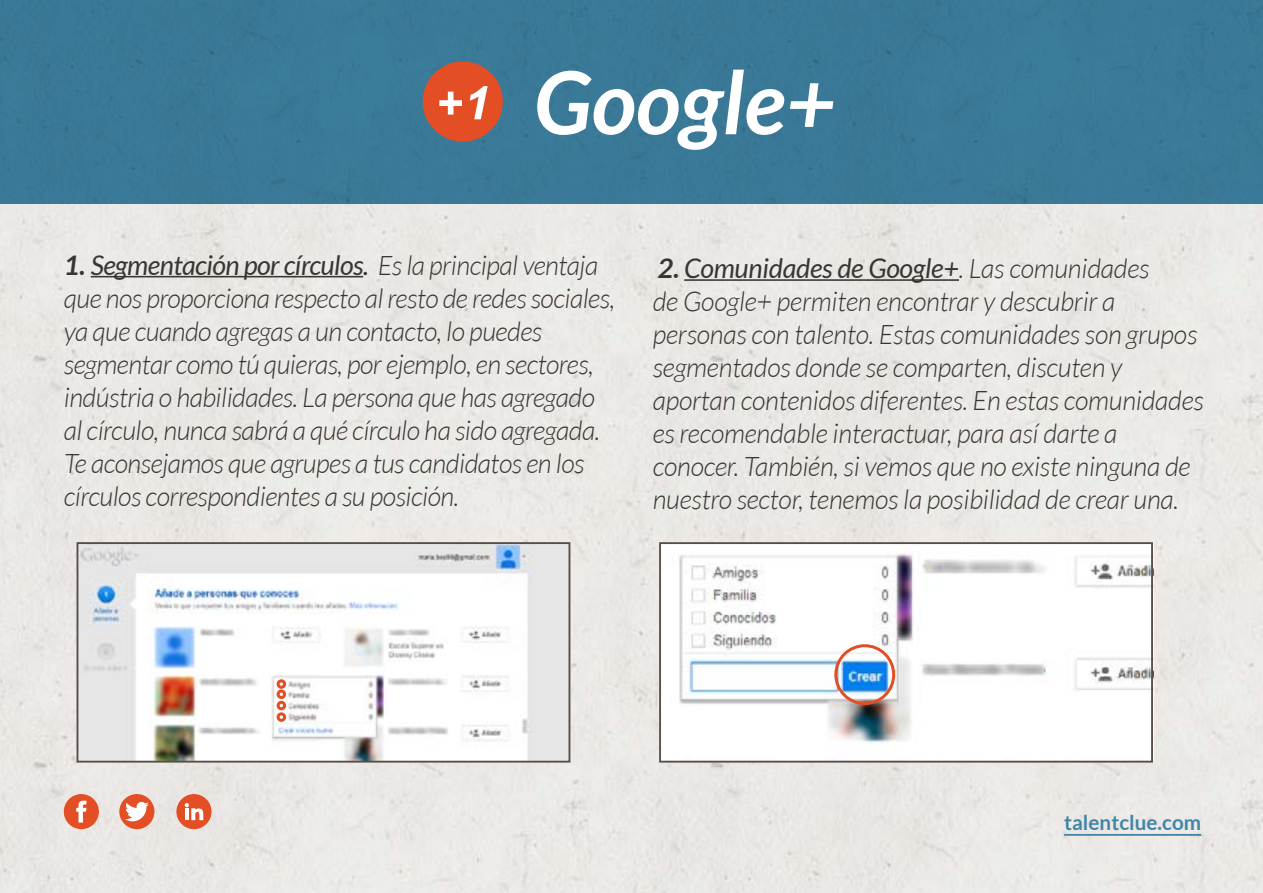
<style>
.page{position:relative;width:1263px;height:893px;background:#fff}
.page>*{position:absolute;margin:0;border:0;box-sizing:border-box;transform-origin:0 0}
.t1{font:italic 700 87px "Lato";color:#fff}
.t2{font:italic 300 27px/33px "Lato";letter-spacing:-.02em;color:#383532}
.t3{font:700 20.7px "Lato";color:#3f86a9}
.s1{font-weight:700}
.s2{font-weight:400}
</style>
<div class="page">
<div style="left:0;top:203px;width:1263px;height:690px;background:#ebe8e5"></div>
<hr style="left:1064px;top:834px;width:137px;height:2px;background:#3f86a9">
<div style="left:64px;top:794px;width:35px;height:35px;background:#e34e24;border-radius:50%"></div>
<svg style="left:76px;top:801px;width:10px;height:21px"></svg>
<div style="left:119px;top:794px;width:35px;height:35px;background:#e34e24;border-radius:50%"></div>
<svg style="left:125px;top:802px;width:24px;height:19px"></svg>
<div style="left:176px;top:794px;width:36px;height:35px;background:#e34e24;border-radius:50%"></div>
<svg style="left:185px;top:803px;width:18px;height:17px"></svg>
<hr style="left:91px;top:276px;width:272px;height:1px;background:#383532">
<hr style="left:684px;top:279px;width:275px;height:2px;background:#383532">
<img style="left:80px;top:545px;width:487px;height:215px">
<div style="left:77px;top:542px;width:493px;height:221px;border:2px solid #584d47"></div>
<img style="left:662px;top:545px;width:488px;height:215px">
<div style="left:659px;top:542px;width:494px;height:221px;border:2px solid #584d47"></div>
<div style="left:0;top:0;width:1263px;height:203px;background:#3a7997"></div>
<div style="left:277px;top:679px;width:9px;height:10px;border:3px solid #e34e24;border-radius:50%"></div>
<div style="left:277px;top:689px;width:9px;height:10px;border:3px solid #e34e24;border-radius:50%"></div>
<div style="left:277px;top:701px;width:9px;height:9px;border:3px solid #e34e24;border-radius:50%"></div>
<div style="left:277px;top:712px;width:9px;height:10px;border:3px solid #e34e24;border-radius:50%"></div>
<div style="left:834px;top:644px;width:61px;height:61px;border:3px solid #e34e24;border-radius:50%"></div>
<div style="left:423px;top:61px;width:80px;height:81px;background:#e34e24;border-radius:50%"></div>
<svg style="left:439px;top:92px;width:23px;height:23px"></svg>
<svg style="left:470px;top:86px;width:18px;height:33px"></svg>
<h1 class="t1" style="left:534px;top:53px;width:303px">Google+</h1>
<p class="t2" style="left:64px;top:250px;width:553px"><span class="s1">1.</span> <span class="s2">Segmentación por círculos.</span> Es la principal ventaja que nos proporciona respecto al resto de redes sociales, ya que cuando agregas a un contacto, lo puedes segmentar como tú quieras, por ejemplo, en sectores, indústria o habilidades. La persona que has agregado al círculo, nunca sabrá a qué círculo ha sido agregada.<br>Te aconsejamos que agrupes a tus candidatos en los círculos correspondientes a su posición.</p>
<p class="t2" style="left:653px;top:253px;width:553px"><span class="s1">2.</span> <span class="s2">Comunidades de Google+</span>. Las comunidades<br>de Google+ permiten encontrar y descubrir a personas con talento. Estas comunidades son grupos segmentados donde se comparten, discuten y aportan contenidos diferentes. En estas comunidades es recomendable interactuar, para así darte a conocer. También, si vemos que no existe ninguna de nuestro sector, tenemos la posibilidad de crear una.</p>
<p class="t3" style="left:1064px;top:811px;width:138px">talentclue.com</p>
</div>
